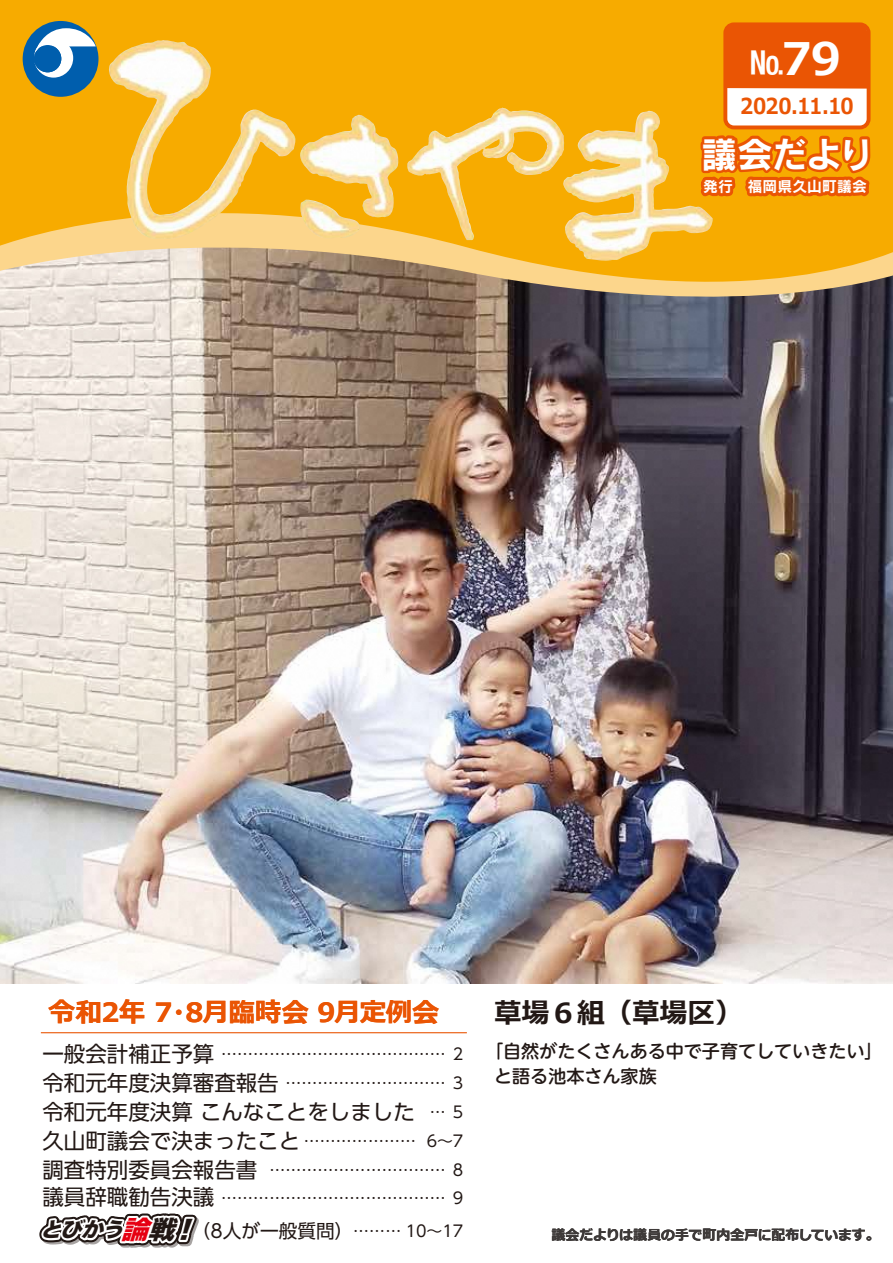
<style>
.page{position:relative;width:893px;height:1263px;background:#fff}
.page>*{position:absolute;margin:0;border:0;box-sizing:border-box;transform-origin:0 0}
.t1{font:700 44.85px "Meiryo";color:#fff}
.t2{font:35.7px "Rodin CID B";letter-spacing:-.035em;color:#fff}
.t3{font:700 33.45px "Meiryo";color:#fff}
.t4{font:700 27.6px "Meiryo";color:#221815}
.t5{font:700 26.55px "Meiryo";letter-spacing:-.02em;color:#ea5504}
.t6{font:italic 25.35px "Hira Kaku Std W8";color:#221815;scale:1.05 1}
.t7{font:700 22.05px "Meiryo";letter-spacing:-.04em;color:#ea5504;scale:.89 1}
.t8{font:21.45px "UD Shin Go Pro";color:#221815}
.t9{font:italic 20.25px "Hira Kaku Std W8";color:#221815;scale:1.05 1}
.t10{font:18.75px "UD Shin Go Pro";color:#221815}
.t11{font:500 18px/25.5px "UD Shin M Go Pro";color:#221815}
.t12{font:15.9px "UD Shin Go Pro";color:#221815}
.t13{font:14.85px "Rodin CID B";letter-spacing:.01em;color:#fff}
.t14{font:700 13.8px "Meiryo";letter-spacing:-.01em;color:#3e3a39}
.s1{font-size:25.35px;color:#e60012}
.s2{font-size:25.35px}
.s3{font-family:"UD Shin Go Pro";font-style:normal;font-size:18.75px}
</style>
<div class="page">
<img style="left:0;top:328px;width:893px;height:655px">
<svg style="left:0;top:0;width:893px;height:325px;background:#e1ab39"></svg>
<svg style="left:685px;top:24px;width:190px;height:188px;background:#f18b27"></svg>
<img style="left:297px;top:115px;width:101px;height:128px">
<img style="left:406px;top:109px;width:93px;height:131px">
<img style="left:563px;top:113px;width:78px;height:103px">
<div style="left:23px;top:21px;width:75px;height:76px;background:#005ead;border-radius:50%"></div>
<svg style="left:34px;top:28px;width:62px;height:50px"></svg>
<img style="left:109px;top:40px;width:74px;height:199px">
<hr style="left:41px;top:1032px;width:426px;height:1px;background:#ea5504">
<svg style="left:39px;top:1213px;width:160px;height:35px"></svg>
<h1 class="t1" style="left:781px;top:27px;width:61px">79</h1>
<h3 class="t3" style="left:750px;top:39px;width:35px">No</h3>
<h3 class="t7" style="left:740px;top:91px;width:129px">2020.11.10</h3>
<h2 class="t2" style="left:701px;top:130px;width:174px">議会だより</h2>
<p class="t13" style="left:703px;top:176px;width:165px">発行　福岡県久山町議会</p>
<h3 class="t5" style="left:48px;top:994px;width:145px">令和2 年 ・7</h3>
<h3 class="t5" style="left:186px;top:994px;width:255px">8月臨時会 9月定例会</h3>
<h3 class="t8" style="left:42px;top:1036px;width:173px">一般会計補正予算</h3>
<p class="t12" style="left:221px;top:1041px;width:226px">..........................................</p>
<p class="t12" style="left:453px;top:1041px;width:12px">2</p>
<h3 class="t8" style="left:42px;top:1065px;width:238px">令和元年度決算審査報告</h3>
<p class="t12" style="left:285px;top:1070px;width:162px">..............................</p>
<p class="t12" style="left:453px;top:1070px;width:12px">3</p>
<h3 class="t8" style="left:42px;top:1094px;width:374px">令和元年度決算こんなことをしました</h3>
<p class="t12" style="left:430px;top:1099px;width:17px">...</p>
<p class="t12" style="left:453px;top:1099px;width:12px">5</p>
<h3 class="t8" style="left:42px;top:1123px;width:259px">久山町議会で決まったこと</h3>
<p class="t12" style="left:304px;top:1128px;width:114px">.....................</p>
<p class="t12" style="left:427px;top:1128px;width:38px">6~7</p>
<h3 class="t8" style="left:42px;top:1152px;width:216px">調査特別委員会報告書</h3>
<p class="t12" style="left:269px;top:1157px;width:178px">.................................</p>
<p class="t12" style="left:453px;top:1157px;width:12px">8</p>
<h3 class="t8" style="left:42px;top:1180px;width:173px">議員辞職勧告決議</h3>
<p class="t12" style="left:221px;top:1185px;width:226px">..........................................</p>
<p class="t12" style="left:453px;top:1185px;width:12px">9</p>
<p class="t9" style="left:60px;top:1218px;width:123px">びかう<span class="s1">論</span><span class="s2">戦</span></p>
<p class="t10" style="left:42px;top:1216px;width:151px">　　　　　　　　</p>
<h3 class="t6" style="left:170px;top:1215px;width:40px">！<span class="s3">（</span></h3>
<p class="t9" style="left:40px;top:1218px;width:32px">と</p>
<p class="t10" style="left:210px;top:1216px;width:145px">8人が一般質問(</p>
<p class="t12" style="left:353px;top:1218px;width:112px">......... 10~17</p>
<h3 class="t4" style="left:494px;top:994px;width:250px">草場６組（草場区(</h3>
<p class="t11" style="left:494px;top:1037px;width:390px;text-indent:-9px">「自然がたくさんある中で子育てしていきたい「と語る池本さん家族</p>
<p class="t14" style="left:551px;top:1225px;width:330px">議会だよりは議員の手で町内全戸に配布しています。</p>
</div>
